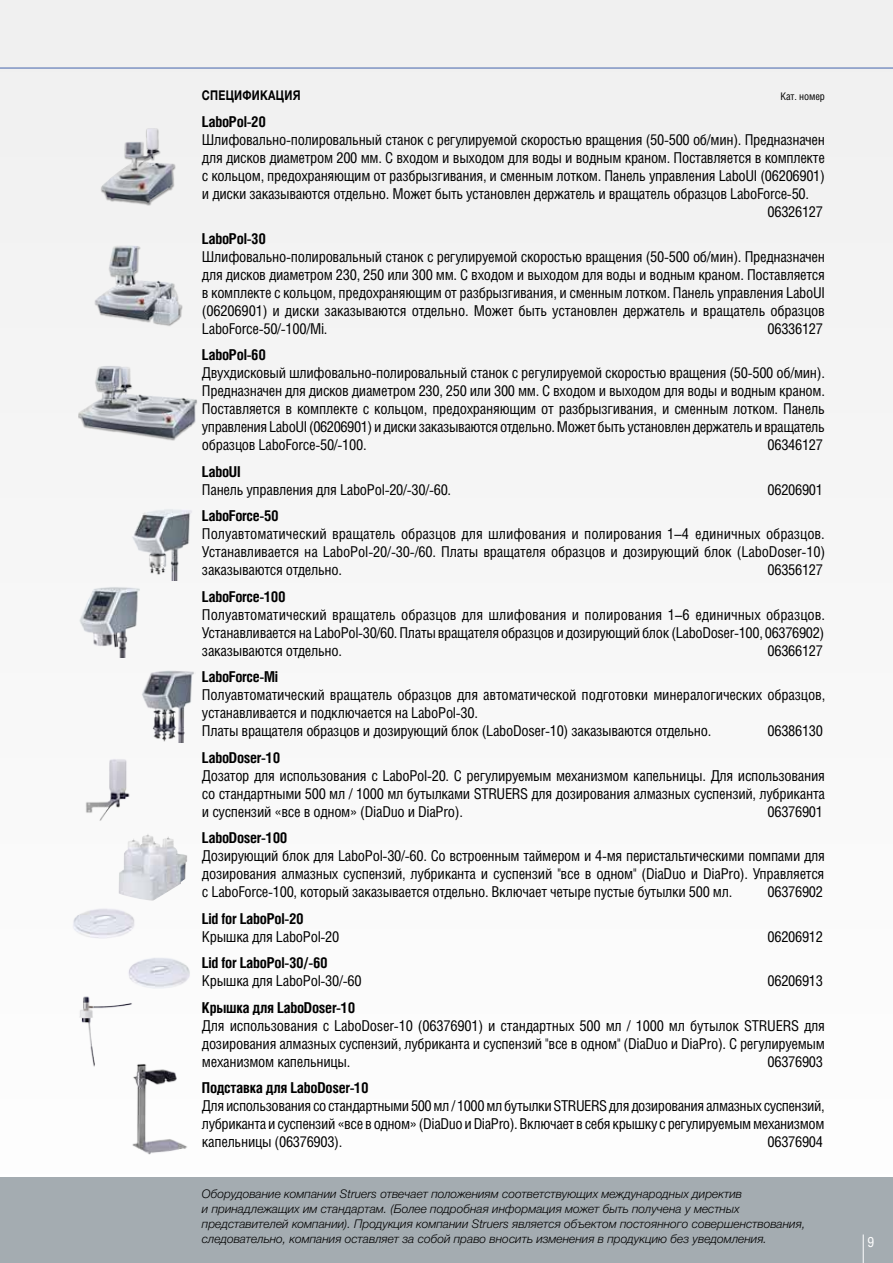
<style>
.page{position:relative;width:893px;height:1263px;background:#fff}
.page>*{position:absolute;margin:0;border:0;box-sizing:border-box;transform-origin:0 0}
.t1{font:15px/18px "Helios Cond C";letter-spacing:-.02em;color:#000;text-align:justify}
.t2{font:700 15px "Helios Cond C";letter-spacing:-.02em;color:#000}
.t3{font:700 13.5px "Helvetica Neue Cyr";letter-spacing:.025em;color:#000;scale:.8 1}
.t4{font:condensed 13.5px "Helvetica LT Std";color:#fff}
.t5{font:italic 300 12px/15px "Helvetica Neue Cyr";color:#000}
.t6{font:10.5px "Helios Cond C";letter-spacing:-.01em;color:#000}
</style>
<div class="page">
<div style="left:0;top:0;width:893px;height:1174px;background:#f0f0f0"></div>
<div style="left:0;top:1178px;width:893px;height:85px;background:#a4acb1"></div>
<svg style="left:863px;top:1234px;width:1px;height:29px"></svg>
<div style="left:101px;top:128px;width:75px;height:78px;background:#000;opacity:.4"></div>
<img style="left:102px;top:128px;width:73px;height:75px">
<img style="left:78px;top:366px;width:119px;height:74px">
<img style="left:95px;top:246px;width:88px;height:79px">
<img style="left:142px;top:671px;width:52px;height:71px">
<img style="left:80px;top:587px;width:60px;height:71px">
<img style="left:132px;top:510px;width:58px;height:70px">
<img style="left:86px;top:759px;width:44px;height:62px">
<img style="left:119px;top:835px;width:68px;height:65px">
<img style="left:121px;top:939px;width:77px;height:64px">
<img style="left:55px;top:881px;width:98px;height:81px">
<div style="left:55px;top:991px;width:95px;height:79px;background:#fcfcfc"></div>
<img style="left:126px;top:1054px;width:67px;height:106px">
<hr style="left:0;top:68px;width:893px;height:1px;background:#4565ad">
<p class="t3" style="left:202px;top:87px;width:125px">СПЕЦИФИКАЦИЯ</p>
<p class="t6" style="left:780px;top:89px;width:46px">Кат. номер</p>
<p class="t2" style="left:202px;top:113px;width:66px">LaboPol-20</p>
<p class="t1" style="left:202px;top:130px;width:624px">Шлифовально-полировальный станок с регулируемой скоростью вращения (50-500 об/мин). Предназначен</p>
<p class="t1" style="left:202px;top:148px;width:624px">для дисков диаметром 200 мм. С входом и выходом для воды и водным краном. Поставляется в комплекте</p>
<p class="t1" style="left:202px;top:166px;width:624px">с кольцом, предохраняющим от разбрызгивания, и сменным лотком. Панель управления LaboUI (06206901)</p>
<p class="t1" style="left:202px;top:184px;width:609px">и диски заказываются отдельно. Может быть установлен держатель и вращатель образцов LaboForce-50.</p>
<p class="t1" style="left:767px;top:202px;width:57px">06326127</p>
<p class="t2" style="left:202px;top:229px;width:66px">LaboPol-30</p>
<p class="t1" style="left:202px;top:247px;width:624px">Шлифовально-полировальный станок с регулируемой скоростью вращения (50-500 об/мин). Предназначен для дисков диаметром 230, 250 или 300 мм. С входом и выходом для воды и водным краном. Поставляется в комплекте с кольцом, предохраняющим от разбрызгивания, и сменным лотком. Панель управления LaboUI (06206901) и диски заказываются отдельно. Может быть установлен держатель и вращатель образцов LaboForce-50/-100/Mi.</p>
<p class="t1" style="left:767px;top:319px;width:57px">06336127</p>
<p class="t2" style="left:202px;top:346px;width:66px">LaboPol-60</p>
<p class="t1" style="left:202px;top:363px;width:625px">Двухдисковый шлифовально-полировальный станок с регулируемой скоростью вращения (50-500 об/мин).<br>Предназначен для дисков диаметром 230, 250 или 300 мм. С входом и выходом для воды и водным краном.<br>Поставляется в комплекте с кольцом, предохраняющим от разбрызгивания, и сменным лотком. Панель управления LaboUI (06206901) и диски заказываются отдельно. Может быть установлен держатель и вращатель образцов LaboForce-50/-100.</p>
<p class="t1" style="left:767px;top:435px;width:57px">06346127</p>
<p class="t2" style="left:202px;top:462px;width:40px">LaboUI</p>
<p class="t1" style="left:202px;top:480px;width:251px">Панель управления для LaboPol-20/-30/-60.</p>
<p class="t1" style="left:767px;top:480px;width:57px">06206901</p>
<p class="t2" style="left:202px;top:507px;width:78px">LaboForce-50</p>
<p class="t1" style="left:202px;top:524px;width:625px">Полуавтоматический вращатель образцов для шлифования и полирования 1–4 единичных образцов.<br>Устанавливается на LaboPol-20/-30-/60. Платы вращателя образцов и дозирующий блок (LaboDoser-10) заказываются отдельно.</p>
<p class="t1" style="left:767px;top:560px;width:57px">06356127</p>
<p class="t2" style="left:202px;top:587px;width:85px">LaboForce-100</p>
<p class="t1" style="left:202px;top:605px;width:625px">Полуавтоматический вращатель образцов для шлифования и полирования 1–6 единичных образцов.<br>Устанавливается на LaboPol-30/60. Платы вращателя образцов и дозирующий блок (LaboDoser-100, 06376902) заказываются отдельно.</p>
<p class="t1" style="left:767px;top:641px;width:57px">06366127</p>
<p class="t2" style="left:202px;top:668px;width:78px">LaboForce-Mi</p>
<p class="t1" style="left:202px;top:685px;width:625px;text-align:left">Полуавтоматический вращатель образцов для автоматической подготовки минералогических образцов, устанавливается и подключается на LaboPol-30.<br>Платы вращателя образцов и дозирующий блок (LaboDoser-10) заказываются отдельно.</p>
<p class="t1" style="left:767px;top:721px;width:57px">06386130</p>
<p class="t2" style="left:202px;top:748px;width:80px">LaboDoser-10</p>
<p class="t1" style="left:202px;top:766px;width:624px">Дозатор для использования с LaboPol-20. С регулируемым механизмом капельницы. Для использования со стандартными 500 мл / 1000 мл бутылками STRUERS для дозирования алмазных суспензий, лубриканта и суспензий «все в одном» (DiaDuo и DiaPro).</p>
<p class="t1" style="left:767px;top:802px;width:57px">06376901</p>
<p class="t2" style="left:202px;top:829px;width:87px">LaboDoser-100</p>
<p class="t1" style="left:202px;top:846px;width:624px">Дозирующий блок для LaboPol-30/-60. Со встроенным таймером и 4-мя перистальтическими помпами для дозирования алмазных суспензий, лубриканта и суспензий "все в одном" (DiaDuo и DiaPro). Управляется с LaboForce-100, который заказывается отдельно. Включает четыре пустые бутылки 500 мл.</p>
<p class="t1" style="left:767px;top:882px;width:57px">06376902</p>
<p class="t2" style="left:202px;top:909px;width:103px">Lid for LaboPol-20</p>
<p class="t1" style="left:202px;top:927px;width:139px">Крышка для LaboPol-20</p>
<p class="t1" style="left:767px;top:927px;width:57px">06206912</p>
<p class="t2" style="left:202px;top:954px;width:127px">Lid for LaboPol-30/-60</p>
<p class="t1" style="left:202px;top:971px;width:161px">Крышка для LaboPol-30/-60</p>
<p class="t1" style="left:767px;top:971px;width:57px">06206913</p>
<p class="t2" style="left:202px;top:998px;width:155px">Крышка для LaboDoser-10</p>
<p class="t1" style="left:202px;top:1016px;width:624px">Для использования с LaboDoser-10 (06376901) и стандартных 500 мл / 1000 мл бутылок STRUERS для дозирования алмазных суспензий, лубриканта и суспензий "все в одном" (DiaDuo и DiaPro). С регулируемым механизмом капельницы.</p>
<p class="t1" style="left:767px;top:1052px;width:57px">06376903</p>
<p class="t2" style="left:202px;top:1079px;width:168px">Подставка для LaboDoser-10</p>
<p class="t1" style="left:202px;top:1096px;width:624px">Для использования со стандартными 500 мл / 1000 мл бутылки STRUERS для дозирования алмазных суспензий, лубриканта и суспензий «все в одном» (DiaDuo и DiaPro). Включает в себя крышку с регулируемым механизмом капельницы (06376903).</p>
<p class="t1" style="left:767px;top:1132px;width:57px">06376904</p>
<p class="t5" style="left:202px;top:1187px;width:605px">Оборудование компании Struers отвечает положениям соответствующих международных директив<br>и принадлежащих им стандартам. (Более подробная информация может быть получена у местных представителей компании). Продукция компании Struers является объектом постоянного совершенствования, следовательно, компания оставляет за собой право вносить изменения в продукцию без уведомления.</p>
<p class="t4" style="left:867px;top:1234px;width:8px">9</p>
</div>
